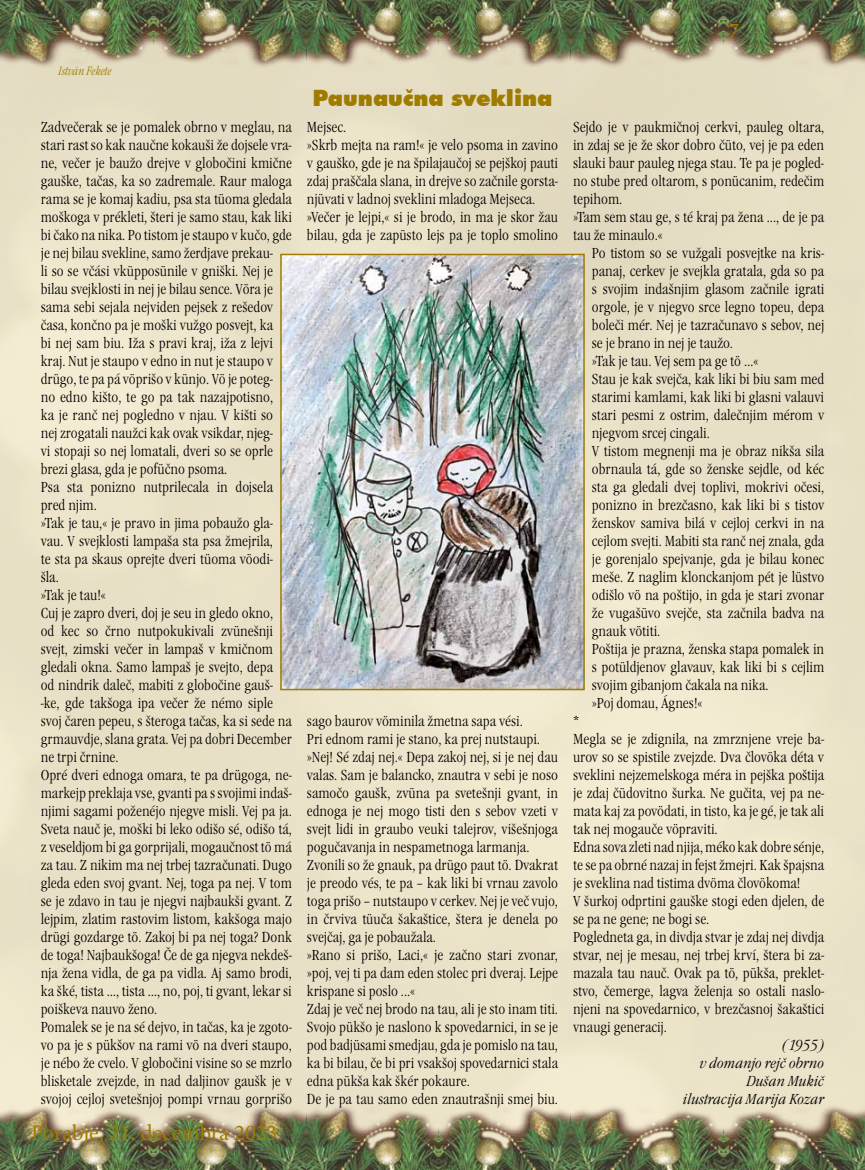
<style>
.page{position:relative;width:865px;height:1170px;background:#fff}
.page>*{position:absolute;margin:0;border:0;box-sizing:border-box;transform-origin:0 0}
.t1{font:22.5px "Minion Pro";color:#9f7c00}
.t2{font:900 22.5px "Futura BT";color:#9f7c00}
.t3{font:15px/18px "Garamond Itc TEE Ligh Cond";color:#000;scale:1.04 1}
.t4{font:15px/18px "Garamond Itc TEE Ligh Cond Ital";color:#000;text-align:right;scale:1.04 1}
.t5{font:12.5px "Garamond Itc TEE Ligh Cond Ital";color:#9f7c00;scale:.9 1}
</style>
<div class="page">
<div style="left:0;top:0;width:865px;height:1169px;background:#eae2c8"></div>
<img style="left:0;top:0;width:865px;height:69px">
<img style="left:0;top:1106px;width:865px;height:63px">
<img style="left:283px;top:257px;width:298px;height:430px">
<div style="left:280px;top:254px;width:304px;height:436px;border:2px solid #9f7c00"></div>
<p class="t5" style="left:58px;top:64px;width:60px">István Fekete</p>
<h1 class="t2" style="left:312px;top:84px;width:242px">Paunaučna sveklina</h1>
<p class="t3" style="left:41px;top:118px;width:243px">Zadvečerak se je pomalek obrno v meglau, na stari rast so kak naučne kokauši že dojsele vra&shy;ne, večer je baužo drejve v globočini kmične gauške, tačas, ka so zadremale. Raur maloga rama se je komaj kadiu, psa sta tüoma gledala moškoga v prékleti, šteri je samo stau, kak liki bi čako na nika. Po tistom je staupo v kučo, gde je nej bilau svekline, samo žerdjave prekau-<br>li so se včási vküpposünile v gniški. Nej je bilau svejklosti in nej je bilau sence. Vöra je sama sebi sejala nejviden pejsek z rešedov časa, končno pa je moški vužgo posvejt, ka<br>bi nej sam biu. Iža s pravi kraj, iža z lejvi kraj. Nut je staupo v edno in nut je staupo v drügo, te pa pá vöprišo v künjo. Vö je poteg-<br>no edno kišto, te go pa tak nazajpotisno,<br>ka je ranč nej pogledno v njau. V kišti so nej zrogatali naužci kak ovak vsikdar, njeg-<br>vi stopaji so nej lomatali, dveri so se oprle brezi glasa, gda je pofüčno psoma.<br>Psa sta ponizno nutprilecala in dojsela pred njim.<br>»Tak je tau,« je pravo in jima pobaužo gla&shy;vau. V svejklosti lampaša sta psa žmejrila,<br>te sta pa skaus oprejte dveri tüoma vöodi&shy;šla.<br>»Tak je tau!«<br>Cuj je zapro dveri, doj je seu in gledo okno,<br>od kec so črno nutpokukivali zvünešnji svejt, zimski večer in lampaš v kmičnom gledali okna. Samo lampaš je svejto, depa<br>od nindrik daleč, mabiti z globočine gauš--ke, gde takšoga ipa večer že némo siple svoj čaren pepeu, s šteroga tačas, ka si sede na grmauvdje, slana grata. Vej pa dobri December ne trpi črnine.<br>Opré dveri ednoga omara, te pa drügoga, ne&shy;markejp preklaja vse, gvanti pa s svojimi indaš&shy;njimi sagami poženéjo njegve misli. Vej pa ja.<br>Sveta nauč je, moški bi leko odišo sé, odišo tá, z veseldjom bi ga gorprijali, mogaučnost tö má za tau. Z nikim ma nej trbej tazračunati. Dugo gleda eden svoj gvant. Nej, toga pa nej. V tom se je zdavo in tau je njegvi najbaukši gvant. Z lejpim, zlatim rastovim listom, kakšoga majo drügi gozdarge tö. Zakoj bi pa nej toga? Donk de toga! Najbaukšoga! Če de ga njegva nekdeš&shy;nja žena vidla, de ga pa vidla. Aj samo brodi, ka šké, tista …, tista …, no, poj, ti gvant, lekar si poiškeva nauvo ženo.<br>Pomalek se je na sé dejvo, in tačas, ka je zgoto&shy;vo pa je s pükšov na rami vö na dveri staupo, je nébo že cvelo. V globočini visine so se mzrlo blisketale zvejzde, in nad daljinov gaušk je v svojoj cejloj svetešnjoj pompi vrnau gorprišo</p>
<p class="t3" style="left:307px;top:118px;width:243px">Mejsec.<br>»Skrb mejta na ram!« je velo psoma in zavino v gauško, gde je na špilajaučoj se pejškoj pauti zdaj praščala slana, in drejve so začnile gorsta&shy;njüvati v ladnoj sveklini mladoga Mejseca. »Večer je lejpi,« si je brodo, in ma je skor žau bilau, gda je zapüsto lejs pa je toplo smolino</p>
<p class="t3" style="left:307px;top:712px;width:243px">sago baurov vöminila žmetna sapa vési.<br>Pri ednom rami je stano, ka prej nutstaupi. »Nej! Sé zdaj nej.« Depa zakoj nej, si je nej dau valas. Sam je balancko, znautra v sebi je noso samočo gaušk, zvüna pa svetešnji gvant, in ednoga je nej mogo tisti den s sebov vzeti v svejt lidi in graubo veuki talejrov, višešnjoga pogučavanja in nespametnoga larmanja.<br>Zvonili so že gnauk, pa drügo paut tö. Dvakrat je preodo vés, te pa – kak liki bi vrnau zavolo toga prišo – nutstaupo v cerkev. Nej je več vujo, in črviva tüuča šakaštice, štera je denela po svejčaj, ga je pobaužala.<br>»Rano si prišo, Laci,« je začno stari zvonar, »poj, vej ti pa dam eden stolec pri dveraj. Lejpe krispane si poslo ...«<br>Zdaj je več nej brodo na tau, ali je sto inam titi.<br>Svojo pükšo je naslono k spovedarnici, in se je pod badjüsami smedjau, gda je pomislo na tau, ka bi bilau, če bi pri vsakšoj spovedarnici stala edna pükša kak škér pokaure.<br>De je pa tau samo eden znautrašnji smej biu.</p>
<h1 class="t1" style="left:31px;top:1117px;width:248px">Porabje, 21. decembra 2023</h1>
<h1 class="t1" style="left:728px;top:15px;width:12px">7</h1>
<p class="t3" style="left:573px;top:118px;width:243px">Sejdo je v paukmičnoj cerkvi, pauleg oltara, in zdaj se je že skor dobro čüto, vej je pa eden slauki baur pauleg njega stau. Te pa je pogled&shy;no stube pred oltarom, s ponücanim, redečim tepihom.<br>»Tam sem stau ge, s té kraj pa žena ..., de je pa tau že minaulo.«</p>
<p class="t3" style="left:592px;top:244px;width:225px">Po tistom so se vužgali posvejtke na kris&shy;panaj, cerkev je svejkla gratala, gda so pa s svojim indašnjim glasom začnile igrati orgole, je v njegvo srce legno topeu, depa boleči mér. Nej je tazračunavo s sebov, nej se je brano in nej je taužo.<br>»Tak je tau. Vej sem pa ge tö …«<br>Stau je kak svejča, kak liki bi biu sam med starimi kamlami, kak liki bi glasni valauvi stari pesmi z ostrim, dalečnjim mérom v njegvom srcej cingali.<br>V tistom megnenji ma je obraz nikša sila obrnaula tá, gde so ženske sejdle, od kéc sta ga gledali dvej toplivi, mokrivi očesi, ponizno in brezčasno, kak liki bi s tistov ženskov samiva bilá v cejloj cerkvi in na cejlom svejti. Mabiti sta ranč nej znala, gda je gorenjalo spejvanje, gda je bilau konec meše. Z naglim klonckanjom pét je lüstvo odišlo vö na poštijo, in gda je stari zvonar že vugašüvo svejče, sta začnila badva na gnauk vötiti.<br>Poštija je prazna, ženska stapa pomalek in s potüldjenov glavauv, kak liki bi s cejlim svojim gibanjom čakala na nika.<br>»Poj domau, Ágnes!«</p>
<p class="t3" style="left:573px;top:712px;width:243px">*<br>Megla se je zdignila, na zmrznjene vreje ba&shy;urov so se spistile zvejzde. Dva človöka déta v sveklini nejzemelskoga méra in pejška poštija je zdaj čüdovitno šurka. Ne gučita, vej pa ne&shy;mata kaj za povödati, in tisto, ka je gé, je tak ali tak nej mogauče vöpraviti.<br>Edna sova zleti nad njija, méko kak dobre sénje, te se pa obrné nazaj in fejst žmejri. Kak špajsna je sveklina nad tistima dvöma človökoma!<br>V šurkoj odprtini gauške stogi eden djelen, de se pa ne gene; ne bogi se.<br>Pogledneta ga, in divdja stvar je zdaj nej divdja stvar, nej je mesau, nej trbej krví, štera bi za&shy;mazala tau nauč. Ovak pa tö, pükša, preklet&shy;stvo, čemerge, lagva želenja so ostali naslo&shy;njeni na spovedarnico, v brezčasnoj šakaštici vnaugi generacij.</p>
<p class="t4" style="left:683px;top:1036px;width:137px">(1955)<br>v domanjo rejč obrno<br>Dušan Mukič ilustracija Marija Kozar</p>
</div>
